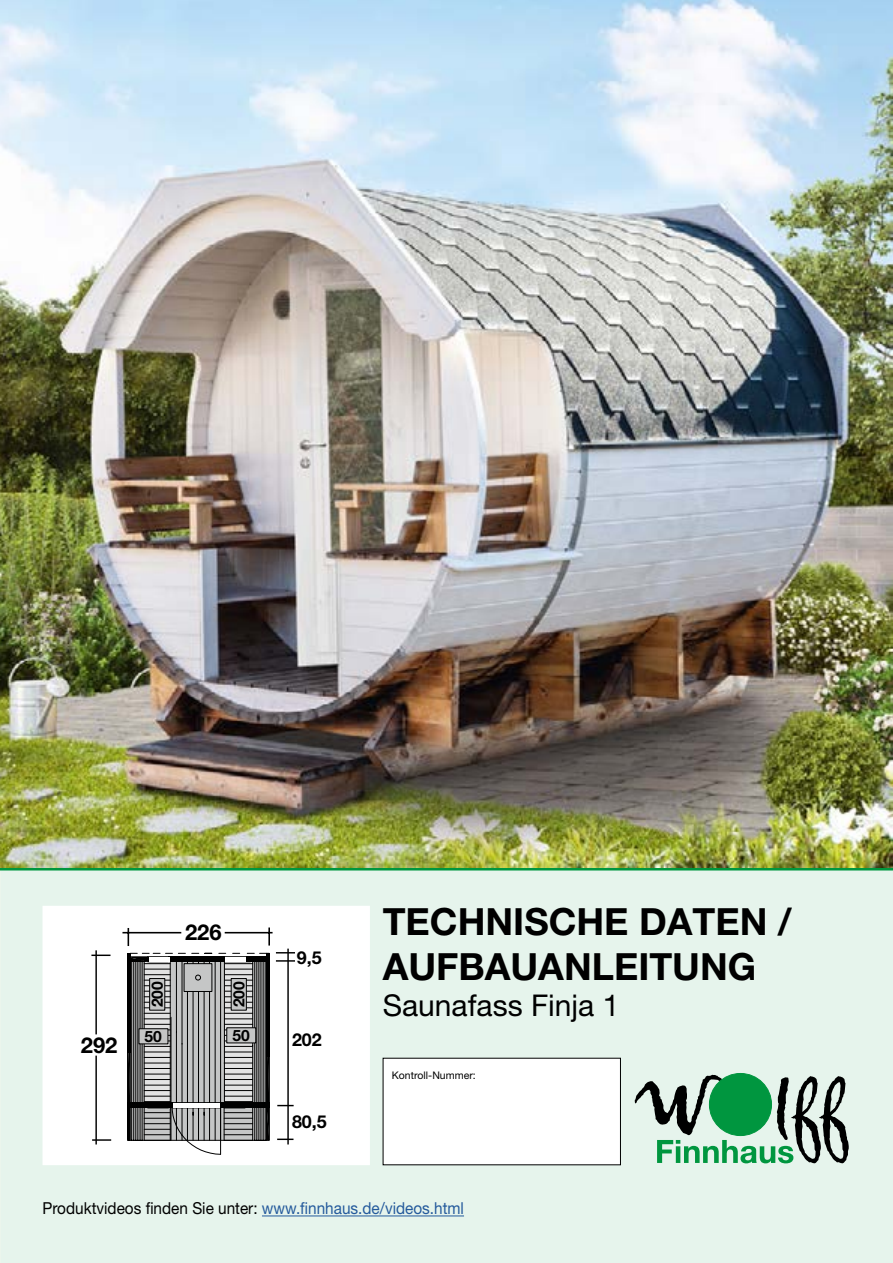
<style>
.page{position:relative;width:893px;height:1263px;background:#fff}
.page>*{position:absolute;margin:0;border:0;box-sizing:border-box;transform-origin:0 0}
.t1{font:700 37.5px/45px "Helvetica Neue LT";color:#000}
.t2{font:30px "Helvetica Neue LT";color:#000}
.t3{font:700 21.9px "Helvetica Neue";color:#000}
.t4{font:700 17.85px "Helvetica Neue";color:#000}
.t5{font:16.5px "Helvetica Neue LT";color:#000;scale:.93 1}
.t6{font:700 15.6px "Helvetica Neue";color:#000}
.t7{font:10.5px "Helvetica Neue";color:#000}
.s1{color:#245a9c}
</style>
<div class="page">
<div style="left:2px;top:867px;width:891px;height:396px;background:#e6f4ec"></div>
<div style="left:44px;top:907px;width:324px;height:257px;background:#fff"></div>
<svg style="left:127px;top:953px;width:143px;height:202px;background:#949494"></svg>
<hr style="left:128px;top:1107px;width:2px;height:31px;background:#000">
<hr style="left:149px;top:957px;width:21px;height:4px;background:#fff">
<hr style="left:225px;top:957px;width:21px;height:4px;background:#fff">
<div style="left:224px;top:1102px;width:45px;height:6px;background:#000"></div>
<hr style="left:127px;top:955px;width:4px;height:97px;background:#000">
<hr style="left:266px;top:959px;width:3px;height:97px;background:#000">
<svg style="left:128px;top:929px;width:1px;height:16px"></svg>
<svg style="left:268px;top:928px;width:2px;height:17px"></svg>
<hr style="left:123px;top:932px;width:57px;height:1px;background:#000">
<hr style="left:225px;top:932px;width:47px;height:1px;background:#000">
<hr style="left:287px;top:949px;width:2px;height:195px;background:#000">
<svg style="left:278px;top:1138px;width:15px;height:2px"></svg>
<svg style="left:277px;top:960px;width:17px;height:2px"></svg>
<svg style="left:277px;top:952px;width:17px;height:1px"></svg>
<svg style="left:278px;top:1105px;width:15px;height:1px"></svg>
<hr style="left:95px;top:1056px;width:2px;height:88px;background:#000">
<hr style="left:95px;top:951px;width:2px;height:83px;background:#000">
<svg style="left:92px;top:954px;width:18px;height:2px"></svg>
<svg style="left:93px;top:1139px;width:17px;height:2px"></svg>
<div style="left:139px;top:1029px;width:29px;height:15px;background:#c5c6c6"></div>
<div style="left:150px;top:978px;width:15px;height:32px;background:#c5c6c6"></div>
<div style="left:150px;top:978px;width:15px;height:32px;border:1px solid #000"></div>
<div style="left:231px;top:978px;width:15px;height:32px;background:#c5c6c6"></div>
<div style="left:231px;top:978px;width:15px;height:32px;border:1px solid #000"></div>
<div style="left:43px;top:906px;width:327px;height:259px;border:3px solid #fff"></div>
<svg style="left:0;top:867px;width:893px;height:3px;background:#349d41"></svg>
<div style="left:383px;top:1058px;width:237px;height:107px;background:#fff"></div>
<img style="left:0;top:0;width:893px;height:867px">
<svg style="left:565px;top:845px;width:284px;height:321px"></svg>
<div style="left:709px;top:1073px;width:62px;height:62px;background:#00963f;border-radius:50%"></div>
<div style="left:709px;top:1073px;width:63px;height:62px;border:1px solid #00963f;border-radius:50%"></div>
<hr style="left:262px;top:1215px;width:202px;height:1px;background:#245a9c">
<h3 class="t3" style="left:81px;top:1032px;width:38px">292</h3>
<h3 class="t3" style="left:185px;top:919px;width:38px">226</h3>
<p class="t6" style="left:148px;top:1007px;width:28px;rotate:-90deg">200</p>
<p class="t6" style="left:229px;top:1007px;width:28px;rotate:-90deg">200</p>
<p class="t6" style="left:145px;top:1027px;width:19px">50</p>
<p class="t6" style="left:232px;top:1026px;width:19px">50</p>
<p class="t4" style="left:297px;top:947px;width:26px">9,5</p>
<p class="t4" style="left:292px;top:1029px;width:31px">202</p>
<p class="t4" style="left:292px;top:1111px;width:36px">80,5</p>
<h1 class="t1" style="left:383px;top:898px;width:411px">TECHNISCHE DATEN /<br>AUFBAUANLEITUNG</h1>
<h2 class="t2" style="left:383px;top:987px;width:238px">Saunafass Finja 1</h2>
<p class="t7" style="left:392px;top:1069px;width:85px">Kontroll-Nummer:</p>
<p class="t5" style="left:43px;top:1198px;width:455px">Produktvideos finden Sie unter: <span class="s1">www.finnhaus.de/videos.html</span></p>
</div>
